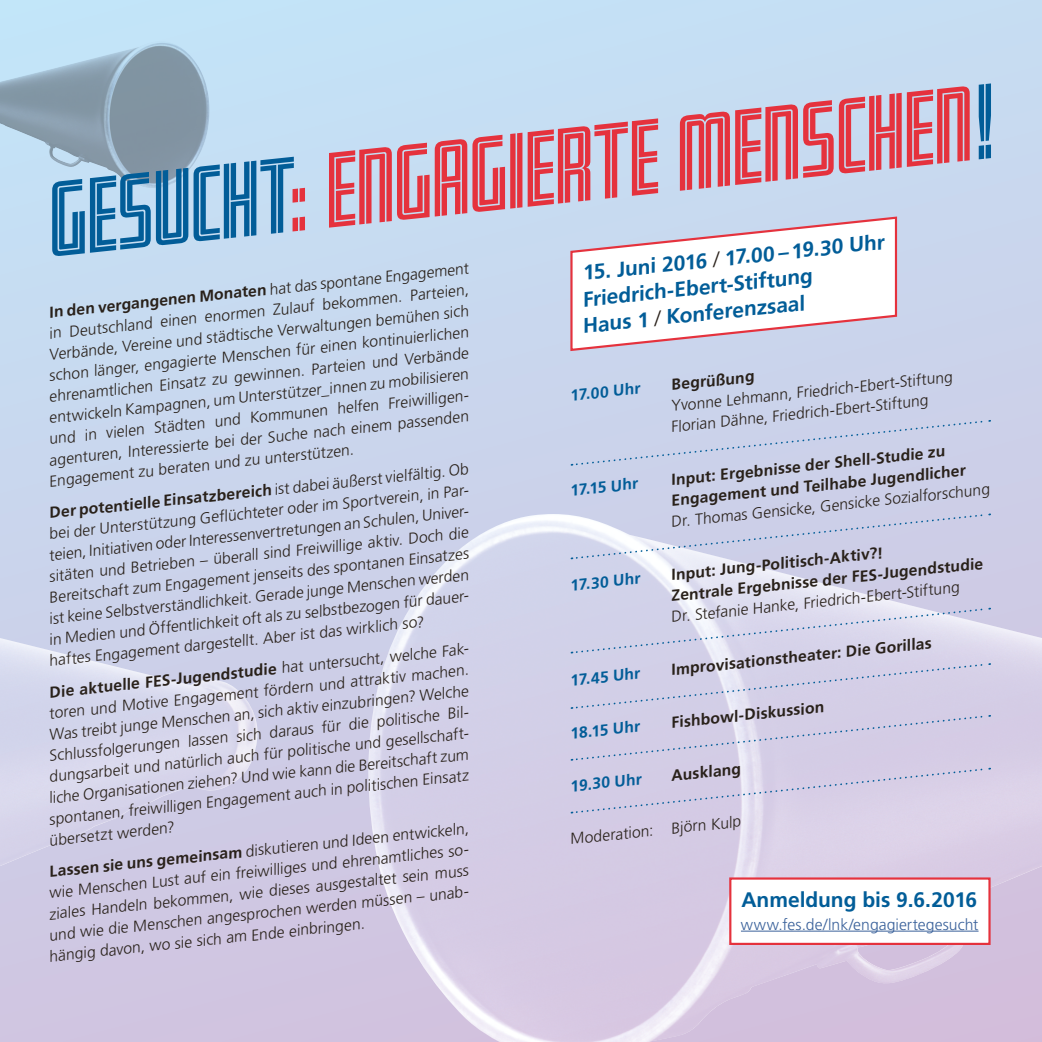
<style>
.page{position:relative;width:1042px;height:1042px;background:#fff}
.page>*{position:absolute;margin:0;border:0;box-sizing:border-box;transform-origin:0 0}
.t1{font:92.75px "Fresno Inline";color:#e5323d}
.t2{font:700 21px/26.2px "Frutiger LT Pro";color:#025d98}
.t3{font:300 15.75px/21px "Frutiger LT Pro";color:#29211a}
.t4{font:700 15.75px/21px "Frutiger LT Pro";color:#29211a}
.t5{font:700 15.75px "Frutiger LT Pro";color:#025d98}
.t6{font:300 15.75px "Frutiger LT Pro";letter-spacing:.005em;color:#3b629b}
.s1{color:#025d98}
.s2{font-weight:300;color:#29211a}
.s3{font-weight:700}
.s4{font-weight:300}
</style>
<div class="page">
<div style="left:0;top:0;width:1042px;height:1042px;background:linear-gradient(to bottom,#c4e1f5,#d1c4e0)"></div>
<img style="left:368px;top:514px;width:674px;height:528px">
<img style="left:0;top:634px;width:257px;height:238px">
<img style="left:0;top:41px;width:209px;height:147px">
<svg style="left:569px;top:215px;width:329px;height:137px"></svg>
<div style="left:571px;top:419px;width:419px;height:47px;background:#cbd1ea"></div>
<svg style="left:571px;top:513px;width:419px;height:47px;background:#cfd2e9"></svg>
<svg style="left:571px;top:607px;width:419px;height:47px;background:#d7d6eb"></svg>
<svg style="left:571px;top:662px;width:419px;height:99px;background:#d2cee6"></svg>
<svg style="left:571px;top:767px;width:419px;height:47px;background:#d5cde5"></svg>
<div style="left:729px;top:877px;width:261px;height:68px;background:#fff;border:2px solid #e5323d"></div>
<hr style="left:741px;top:930px;width:237px;height:1px;background:#3b629b">
<h1 class="t1" style="left:40px;top:169px;width:952px;rotate:-6deg"><span class="s1">Gesucht</span>: Engagierte Menschen<span class="s1">!</span></h1>
<h2 class="t2" style="left:575px;top:261px;width:311px;rotate:-6deg">15. Juni 2016 <span class="s2">/</span> 17.00 –19.30 Uhr<br>Friedrich-Ebert-Stiftung<br>Haus 1 <span class="s2">/</span> Konferenzsaal</h2>
<p class="t3" style="left:48px;top:302px;width:423px;rotate:-6deg"><span class="s3">In den vergangenen Monaten</span> hat das spontane Engagement</p>
<p class="t3" style="left:48px;top:323px;width:423px;rotate:-6deg">in Deutschland einen enormen Zulauf bekommen. Parteien,</p>
<p class="t3" style="left:48px;top:344px;width:423px;rotate:-6deg">Verbände, Vereine und städtische Verwaltungen bemühen sich</p>
<p class="t3" style="left:48px;top:365px;width:423px;rotate:-6deg">schon länger, engagierte Menschen für einen kontinuierlichen</p>
<p class="t3" style="left:48px;top:386px;width:423px;rotate:-6deg">ehrenamtlichen Einsatz zu gewinnen. Parteien und Verbände</p>
<p class="t3" style="left:48px;top:407px;width:423px;rotate:-6deg">entwickeln Kampagnen, um Unterstützer_innen zu mobilisieren</p>
<p class="t5" style="left:569px;top:386px;width:72px;rotate:-6deg">17.00 Uhr</p>
<p class="t4" style="left:670px;top:374px;width:85px;rotate:-6deg">Begrüßung</p>
<p class="t3" style="left:668px;top:396px;width:287px;rotate:-6deg">Yvonne Lehmann, Friedrich-Ebert-Stiftung<br>Florian Dähne, Friedrich-Ebert-Stiftung</p>
<p class="t3" style="left:48px;top:429px;width:426px;rotate:-6deg">und in vielen Städten und Kommunen helfen Freiwilligen-</p>
<p class="t3" style="left:48px;top:450px;width:423px;rotate:-6deg">agenturen, Interessierte bei der Suche nach einem passenden</p>
<p class="t3" style="left:48px;top:471px;width:308px;rotate:-6deg">Engagement zu beraten und zu unterstützen.</p>
<p class="t4" style="left:668px;top:470px;width:297px;rotate:-6deg">Input: Ergebnisse der Shell-Studie zu<br>Engagement und Teilhabe Jugendlicher</p>
<p class="t4" style="left:48px;top:502px;width:423px;rotate:-6deg">Der potentielle Einsatzbereich <span class="s4">ist dabei äußerst vielfältig. Ob</span></p>
<p class="t5" style="left:569px;top:481px;width:69px;rotate:-6deg">17.15 Uhr</p>
<p class="t3" style="left:670px;top:512px;width:322px;rotate:-6deg">Dr. Thomas Gensicke, Gensicke Sozialforschung</p>
<p class="t3" style="left:48px;top:524px;width:426px;rotate:-6deg">bei der Unterstützung Gefl üchteter oder im Sportverein, in Par-</p>
<p class="t3" style="left:48px;top:545px;width:426px;rotate:-6deg">teien, Initiativen oder Interessenvertretungen an Schulen, Univer-</p>
<p class="t3" style="left:48px;top:566px;width:423px;rotate:-6deg">sitäten und Betrieben – überall sind Freiwillige aktiv. Doch die</p>
<p class="t4" style="left:668px;top:565px;width:315px;rotate:-6deg">Input: Jung-Politisch-Aktiv?!<br>Zentrale Ergebnisse der FES-Jugendstudie</p>
<p class="t3" style="left:48px;top:587px;width:423px;rotate:-6deg">Bereitschaft zum Engagement jenseits des spontanen Einsatzes</p>
<p class="t3" style="left:48px;top:608px;width:423px;rotate:-6deg">ist keine Selbstverständlichkeit. Gerade junge Menschen werden</p>
<p class="t5" style="left:569px;top:576px;width:72px;rotate:-6deg">17.30 Uhr</p>
<p class="t3" style="left:670px;top:607px;width:291px;rotate:-6deg">Dr. Stefanie Hanke, Friedrich-Ebert-Stiftung</p>
<p class="t3" style="left:48px;top:629px;width:426px;rotate:-6deg">in Medien und Öffentlichkeit oft als zu selbstbezogen für dauer-</p>
<p class="t3" style="left:48px;top:650px;width:378px;rotate:-6deg">haftes Engagement dargestellt. Aber ist das wirklich so?</p>
<p class="t4" style="left:670px;top:659px;width:263px;rotate:-6deg">Improvisationstheater: Die Gorillas</p>
<p class="t4" style="left:48px;top:682px;width:426px;rotate:-6deg">Die aktuelle FES-Jugendstudie <span class="s4">hat untersucht, welche Fak-</span></p>
<p class="t3" style="left:48px;top:703px;width:423px;rotate:-6deg">toren und Motive Engagement fördern und attraktiv machen.</p>
<p class="t5" style="left:569px;top:671px;width:72px;rotate:-6deg">17.45 Uhr</p>
<p class="t3" style="left:48px;top:724px;width:423px;rotate:-6deg">Was treibt junge Menschen an, sich aktiv einzubringen? Welche</p>
<p class="t4" style="left:670px;top:712px;width:155px;rotate:-6deg">Fishbowl-Diskussion</p>
<p class="t3" style="left:48px;top:745px;width:426px;rotate:-6deg">Schlussfolgerungen lassen sich daraus für die politische Bil-</p>
<p class="t5" style="left:569px;top:724px;width:71px;rotate:-6deg">18.15 Uhr</p>
<p class="t3" style="left:48px;top:766px;width:426px;rotate:-6deg">dungsarbeit und natürlich auch für politische und gesellschaft-</p>
<p class="t3" style="left:48px;top:787px;width:423px;rotate:-6deg">liche Organisationen ziehen? Und wie kann die Bereitschaft zum</p>
<p class="t4" style="left:670px;top:765px;width:71px;rotate:-6deg">Ausklang</p>
<p class="t3" style="left:569px;top:828px;width:173px;rotate:-6deg">Moderation: Björn Kulp</p>
<p class="t3" style="left:48px;top:809px;width:423px;rotate:-6deg">spontanen, freiwilligen Engagement auch in politischen Einsatz</p>
<p class="t5" style="left:569px;top:777px;width:73px;rotate:-6deg">19.30 Uhr</p>
<p class="t3" style="left:48px;top:830px;width:127px;rotate:-6deg">übersetzt werden?</p>
<p class="t3" style="left:48px;top:861px;width:423px;rotate:-6deg"><span class="s3">Lassen sie uns gemeinsam</span> diskutieren und Ideen entwickeln,</p>
<p class="t3" style="left:48px;top:882px;width:426px;rotate:-6deg">wie Menschen Lust auf ein freiwilliges und ehrenamtliches so-</p>
<p class="t3" style="left:48px;top:904px;width:423px;rotate:-6deg">ziales Handeln bekommen, wie dieses ausgestaltet sein muss</p>
<p class="t3" style="left:48px;top:925px;width:426px;rotate:-6deg">und wie die Menschen angesprochen werden müssen – unab-</p>
<h2 class="t2" style="left:741px;top:887px;width:237px">Anmeldung bis 9.6.2016</h2>
<p class="t6" style="left:741px;top:915px;width:239px">www.fes.de/lnk/engagiertegesucht</p>
<p class="t3" style="left:48px;top:946px;width:319px;rotate:-6deg">hängig davon, wo sie sich am Ende einbringen.</p>
</div>
